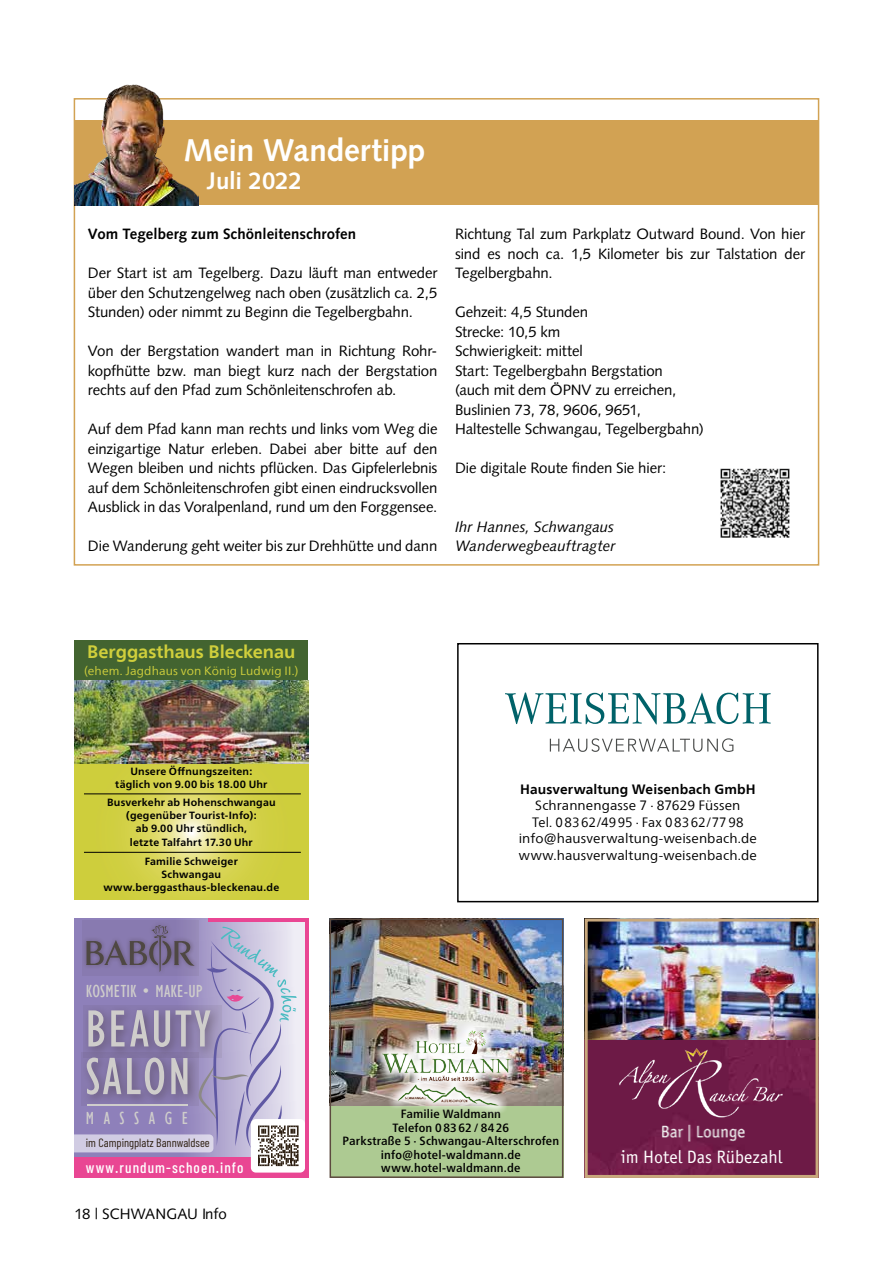
<style>
.page{position:relative;width:893px;height:1263px;background:#fff}
.page>*{position:absolute;margin:0;border:0;box-sizing:border-box;transform-origin:0 0}
.t1{font:condensed 54px/47.7px "Gill Sans";letter-spacing:.04em;color:#cfcdcb}
.t2{font:700 31.5px "Syntax LT Pro";letter-spacing:-.005em;color:#fff}
.t3{font:700 24px "Syntax LT Pro";letter-spacing:-.01em;color:#fff}
.t4{font:700 18px "Frutiger Neue LT Com";color:#d0cf3c}
.t5{font:18px "Officina Sans Book ITC";color:#fff}
.t6{font:condensed 18px "Gill Sans";letter-spacing:.01em;color:#cfcdcb}
.t7{font:condensed 18px "Gill Sans";letter-spacing:.53em;color:#cfcdcb}
.t8{font:15px/19.5px "Syntax LT Pro";letter-spacing:-.01em;color:#000;text-align:justify}
.t9{font:italic 15px/19.5px "Syntax LT Pro";letter-spacing:.005em;color:#000}
.t10{font:700 15px "Syntax LT Pro";letter-spacing:.005em;color:#000}
.t11{font:500 15px "Barlow Condensed";letter-spacing:.07em;color:#fff}
.t12{font:13.5px/16.5px "Frutiger Neue LT Com";letter-spacing:.005em;color:#000;text-align:center}
.t13{font:700 13.5px "Frutiger Neue LT Com";letter-spacing:.01em;color:#000}
.t14{font:500 condensed 12px/13.5px "Frutiger Neue LT Pro";letter-spacing:.015em;color:#000;text-align:center;scale:1.1 1}
.t15{font:12px "Frutiger Neue LT Com";letter-spacing:.015em;color:#d0cf3c}
.t16{font:12px "Barlow Condensed";color:#2f2113}
.t17{font:700 10.5px/13px "Frutiger Neue LT Pro";letter-spacing:.02em;color:#000;text-align:center}
</style>
<div class="page">
<svg style="left:74px;top:918px;width:231px;height:204px;background:#d3cde3"></svg>
<div style="left:74px;top:1157px;width:234px;height:21px;background:#e94693"></div>
<div style="left:82px;top:921px;width:117px;height:55px;background:#887ab0"></div>
<div style="left:251px;top:1119px;width:54px;height:53px;background:#fff;border-radius:5px"></div>
<svg style="left:74px;top:925px;width:225px;height:241px;background:#a294bb"></svg>
<hr style="left:208px;top:918px;width:100px;height:4px;background:#e94693">
<hr style="left:305px;top:918px;width:3px;height:260px;background:#e94693">
<div style="left:330px;top:918px;width:233px;height:260px;background:#adca92"></div>
<img style="left:333px;top:921px;width:227px;height:185px">
<img style="left:372px;top:1020px;width:147px;height:93px">
<img style="left:382px;top:1029px;width:129px;height:76px">
<div style="left:330px;top:918px;width:233px;height:260px;border:2px solid #5c4a3f"></div>
<img style="left:589px;top:922px;width:226px;height:118px">
<img style="left:589px;top:1040px;width:226px;height:134px">
<div style="left:585px;top:918px;width:234px;height:260px;border:3px solid #c8a87c"></div>
<img style="left:618px;top:1021px;width:167px;height:88px">
<img style="left:604px;top:1109px;width:195px;height:53px">
<div style="left:74px;top:120px;width:745px;height:85px;background:#d2a253"></div>
<img style="left:74px;top:84px;width:124px;height:121px">
<img style="left:720px;top:468px;width:70px;height:70px">
<div style="left:457px;top:643px;width:362px;height:259px;border:2px solid #000"></div>
<svg style="left:505px;top:692px;width:266px;height:32px"></svg>
<svg style="left:550px;top:738px;width:183px;height:14px"></svg>
<div style="left:74px;top:640px;width:234px;height:41px;background:#436430"></div>
<svg style="left:74px;top:764px;width:234px;height:136px;background:#d4d24f"></svg>
<hr style="left:84px;top:852px;width:217px;height:1px;background:#000">
<hr style="left:84px;top:793px;width:217px;height:1px;background:#000">
<img style="left:74px;top:680px;width:234px;height:84px">
<h2 class="t2" style="left:183px;top:132px;width:243px">Mein Wandertipp</h2>
<h3 class="t3" style="left:207px;top:167px;width:96px">Juli 2022</h3>
<p class="t10" style="left:88px;top:225px;width:270px">Vom Tegelberg zum Schönleitenschrofen</p>
<p class="t8" style="left:88px;top:263px;width:351px">Der Start ist am Tegelberg. Dazu läuft man entweder über den Schutzengelweg nach oben (zusätzlich ca. 2,5<br>Stunden) oder nimmt zu Beginn die Tegelbergbahn.</p>
<p class="t8" style="left:88px;top:341px;width:351px">Von der Bergstation wandert man in Richtung Rohr&shy;kopfhütte bzw. man biegt kurz nach der Bergstation rechts auf den Pfad zum Schönleitenschrofen ab.</p>
<p class="t8" style="left:88px;top:419px;width:351px">Auf dem Pfad kann man rechts und links vom Weg die einzigartige Natur erleben. Dabei aber bitte auf den Wegen bleiben und nichts pflücken. Das Gipfelerlebnis auf dem Schönleitenschrofen gibt einen eindrucksvollen Ausblick in das Voralpenland, rund um den Forggensee.</p>
<p class="t8" style="left:88px;top:536px;width:351px">Die Wanderung geht weiter bis zur Drehhütte und dann</p>
<p class="t8" style="left:455px;top:224px;width:352px">Richtung Tal zum Parkplatz Outward Bound. Von hier sind es noch ca. 1,5 Kilometer bis zur Talstation der Tegelbergbahn.</p>
<p class="t8" style="left:455px;top:302px;width:250px;text-align:left">Gehzeit: 4,5 Stunden<br>Strecke: 10,5 km<br>Schwierigkeit: mittel<br>Start: Tegelbergbahn Bergstation<br>(auch mit dem ÖPNV zu erreichen,<br>Buslinien 73, 78, 9606, 9651,<br>Haltestelle Schwangau, Tegelbergbahn)</p>
<p class="t8" style="left:455px;top:458px;width:213px">Die digitale Route finden Sie hier:</p>
<p class="t9" style="left:455px;top:517px;width:162px">Ihr Hannes, Schwangaus<br>Wanderwegbeauftragter</p>
<p class="t4" style="left:87px;top:641px;width:210px">Berggasthaus Bleckenau</p>
<p class="t15" style="left:84px;top:663px;width:216px">(ehem. Jagdhaus von König Ludwig II.)</p>
<p class="t17" style="left:115px;top:764px;width:154px">Unsere Öffnungszeiten: täglich von 9.00 bis 18.00 Uhr</p>
<p class="t17" style="left:107px;top:796px;width:170px">Busverkehr ab Hohenschwangau (gegenüber Tourist-Info):<br>ab 9.00 Uhr stündlich,<br>letzte Talfahrt 17.30 Uhr</p>
<p class="t17" style="left:103px;top:855px;width:177px">Familie Schweiger<br>Schwangau www.berggasthaus-bleckenau.de</p>
<p class="t13" style="left:520px;top:781px;width:237px">Hausverwaltung Weisenbach GmbH</p>
<p class="t12" style="left:519px;top:797px;width:240px">Schrannengasse 7 · 87629 Füssen<br>Tel. 08362/4995 · Fax 08362/7798 info@hausverwaltung-weisenbach.de www.hausverwaltung-weisenbach.de</p>
<p class="t6" style="left:86px;top:980px;width:118px">KOSMETIK • MAKE-UP</p>
<h1 class="t1" style="left:85px;top:1005px;width:127px">BEAUTY<br>SALON</h1>
<p class="t7" style="left:86px;top:1108px;width:104px">MASSAGE</p>
<p class="t14" style="left:343px;top:1107px;width:198px">Familie Waldmann<br>Telefon 08362/8426<br>Parkstraße 5 · Schwangau-Alterschrofen info@hotel-waldmann.de www.hotel-waldmann.de</p>
<p class="t16" style="left:86px;top:1135px;width:125px">im Campingplatz Bannwaldsee</p>
<p class="t11" style="left:86px;top:1158px;width:159px">www.rundum-schoen.info</p>
<p class="t8" style="left:74px;top:1204px;width:154px">18 | SCHWANGAU Info</p>
<p class="t5" style="left:621px;top:1145px;width:163px">im Hotel Das Rübezahl</p>
</div>
